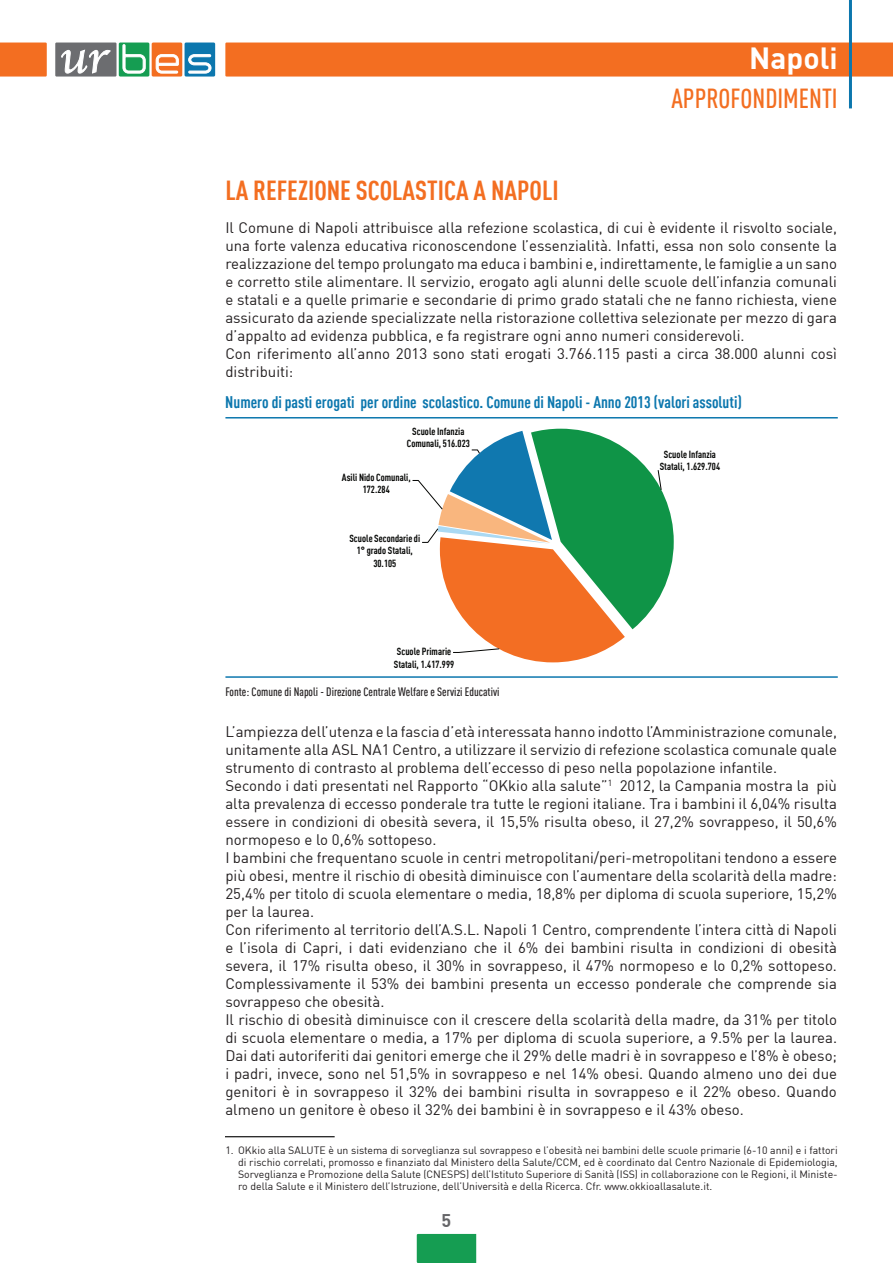
<style>
.page{position:relative;width:893px;height:1263px;background:#fff}
.page>*{position:absolute;margin:0;border:0;box-sizing:border-box;transform-origin:0 0}
.t1{font:700 30px "DIN";color:#fff}
.t2{font:700 27px "DIN Cond";color:#f36e21}
.t3{font:500 27px "DIN Cond";color:#f36e21}
.t4{font:700 18px "DIN";color:#656568}
.t5{font:700 16.5px "DIN Cond";color:#0c77ae}
.t6{font:15px/18px "DIN";color:#231f20}
.t7{font:500 12px "DIN Cond";color:#231f20}
.t8{font:10.5px/12px "DIN";color:#231f20;text-align:justify}
.t9{font:700 10.2px/12.1px "DIN Cond";color:#040503;text-align:center}
</style>
<div class="page">
<div style="left:55px;top:43px;width:62px;height:34px;background:#6c6d70"></div>
<div style="left:119px;top:43px;width:30px;height:34px;background:#159d52;border-radius:2px"></div>
<div style="left:152px;top:43px;width:30px;height:34px;background:#f36e21;border-radius:2px"></div>
<div style="left:185px;top:43px;width:30px;height:34px;background:#0c77ae;border-radius:2px"></div>
<svg style="left:123px;top:44px;width:23px;height:30px"></svg>
<svg style="left:156px;top:54px;width:23px;height:20px"></svg>
<svg style="left:188px;top:54px;width:23px;height:20px"></svg>
<svg style="left:61px;top:49px;width:50px;height:24px"></svg>
<div style="left:225px;top:43px;width:668px;height:34px;background:#f36e21"></div>
<div style="left:0;top:43px;width:47px;height:34px;background:#f36e21"></div>
<div style="left:417px;top:1234px;width:59px;height:29px;background:#159d52"></div>
<hr style="left:849px;top:0;width:3px;height:108px;background:#0c77ae">
<hr style="left:225px;top:417px;width:613px;height:1px;background:#0c77ae">
<hr style="left:225px;top:676px;width:613px;height:2px;background:#0c77ae">
<svg style="left:484px;top:429px;width:190px;height:233px"></svg>
<svg style="left:412px;top:449px;width:250px;height:204px"></svg>
<hr style="left:225px;top:1136px;width:110px;height:1px;background:#000">
<h1 class="t1" style="left:749px;top:38px;width:90px">Napoli</h1>
<h2 class="t3" style="left:671px;top:82px;width:168px">Approfondimenti</h2>
<h2 class="t2" style="left:225px;top:174px;width:335px">LA REFEZIONE SCOLASTICA A NAPOLI</h2>
<p class="t6" style="left:225px;top:218px;width:613px">Il Comune di Napoli attribuisce alla refezione scolastica, di cui è evidente il risvolto sociale, una forte valenza educativa riconoscendone l’essenzialità. Infatti, essa non solo consente la realizzazione del tempo prolungato ma educa i bambini e, indirettamente, le famiglie a un sano e corretto stile alimentare. Il servizio, erogato agli alunni delle scuole dell’infanzia comunali e statali e a quelle primarie e secondarie di primo grado statali che ne fanno richiesta, viene assicurato da aziende specializzate nella ristorazione collettiva selezionate per mezzo di gara d’appalto ad evidenza pubblica, e fa registrare ogni anno numeri considerevoli.<br>Con riferimento all’anno 2013 sono stati erogati 3.766.115 pasti a circa 38.000 alunni così distribuiti:</p>
<p class="t5" style="left:225px;top:392px;width:518px">Numero di pasti erogati per ordine scolastico. Comune di Napoli - Anno 2013 (valori assoluti)</p>
<p class="t9" style="left:407px;top:425px;width:65px">Scuole Infanzia<br>Comunali, 516.023</p>
<p class="t9" style="left:342px;top:470px;width:70px">Asili Nido Comunali,<br>172.284</p>
<p class="t9" style="left:349px;top:532px;width:72px">Scuole Secondarie di<br>1° grado Statali,<br>30.105</p>
<p class="t9" style="left:394px;top:645px;width:62px;text-align:left">Scuole Primarie<br>Statali, 1.417.999</p>
<p class="t7" style="left:225px;top:684px;width:276px">Fonte: Comune di Napoli - Direzione Centrale Welfare e Servizi Educativi</p>
<p class="t9" style="left:660px;top:448px;width:62px">Scuole Infanzia<br>Statali, 1.629.704</p>
<p class="t6" style="left:225px;top:722px;width:613px">L’ampiezza dell’utenza e la fascia d’età interessata hanno indotto l’Amministrazione comunale, unitamente alla ASL NA1 Centro, a utilizzare il servizio di refezione scolastica comunale quale strumento di contrasto al problema dell’eccesso di peso nella popolazione infantile.<br>Secondo i dati presentati nel Rapporto “OKkio alla salute”<sup>1</sup> 2012, la Campania mostra la più alta prevalenza di eccesso ponderale tra tutte le regioni italiane. Tra i bambini il 6,04% risulta essere in condizioni di obesità severa, il 15,5% risulta obeso, il 27,2% sovrappeso, il 50,6% normopeso e lo 0,6% sottopeso.<br>I bambini che frequentano scuole in centri metropolitani/peri-metropolitani tendono a essere più obesi, mentre il rischio di obesità diminuisce con l’aumentare della scolarità della madre:<br>25,4% per titolo di scuola elementare o media, 18,8% per diploma di scuola superiore, 15,2% per la laurea.<br>Con riferimento al territorio dell’A.S.L. Napoli 1 Centro, comprendente l’intera città di Napoli e l’isola di Capri, i dati evidenziano che il 6% dei bambini risulta in condizioni di obesità severa, il 17% risulta obeso, il 30% in sovrappeso, il 47% normopeso e lo 0,2% sottopeso.<br>Complessivamente il 53% dei bambini presenta un eccesso ponderale che comprende sia sovrappeso che obesità.<br>Il rischio di obesità diminuisce con il crescere della scolarità della madre, da 31% per titolo di scuola elementare o media, a 17% per diploma di scuola superiore, a 9.5% per la laurea.<br>Dai dati autoriferiti dai genitori emerge che il 29% delle madri è in sovrappeso e l’8% è obeso; i padri, invece, sono nel 51,5% in sovrappeso e nel 14% obesi. Quando almeno uno dei due genitori è in sovrappeso il 32% dei bambini risulta in sovrappeso e il 22% obeso. Quando almeno un genitore è obeso il 32% dei bambini è in sovrappeso e il 43% obeso.</p>
<p class="t8" style="left:238px;top:1144px;width:601px;text-indent:-13px">1. OKkio alla SALUTE è un sistema di sorveglianza sul sovrappeso e l’obesità nei bambini delle scuole primarie (6-10 anni) e i fattori di rischio correlati, promosso e finanziato dal Ministero della Salute/CCM, ed è coordinato dal Centro Nazionale di Epidemiologia, Sorveglianza e Promozione della Salute (CNESPS) dell’Istituto Superiore di Sanità (ISS) in collaborazione con le Regioni, il Ministe&shy;ro della Salute e il Ministero dell’Istruzione, dell’Università e della Ricerca. Cfr. www.okkioallasalute.it.</p>
<p class="t4" style="left:442px;top:1209px;width:11px">5</p>
</div>
